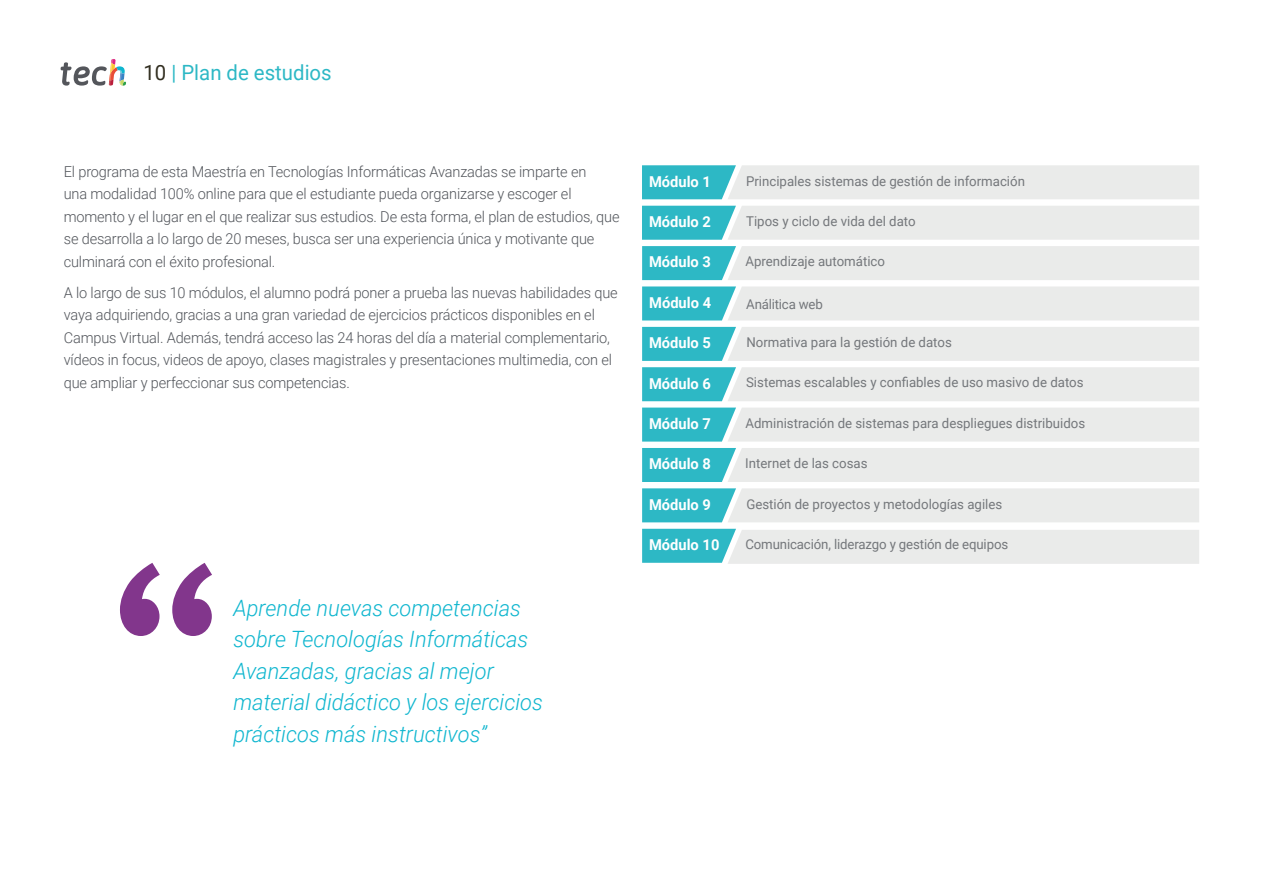
<style>
.page{position:relative;width:1263px;height:893px;background:#fff}
.page>*{position:absolute;margin:0;border:0;box-sizing:border-box;transform-origin:0 0}
.t1{font:italic 300 22.5px/31.5px "Roboto";color:#0fb6cf}
.t2{font:21px "Roboto";color:#2db8c5}
.t3{font:300 15px/22.5px "Roboto";letter-spacing:-.01em;color:#52555b}
.t4{font:700 15px "Roboto";color:#fff}
.t5{font:13.5px "Roboto";color:#74777b}
.s1{color:#312e20}
</style>
<div class="page">
<svg style="left:61px;top:59px;width:65px;height:27px"></svg>
<svg style="left:120px;top:563px;width:92px;height:73px"></svg>
<svg style="left:642px;top:165px;width:557px;height:34px;background:#cde3e4"></svg>
<svg style="left:642px;top:206px;width:557px;height:34px;background:#cde3e4"></svg>
<svg style="left:642px;top:246px;width:557px;height:34px;background:#cce3e4"></svg>
<svg style="left:642px;top:286px;width:557px;height:34px;background:#cde3e4"></svg>
<svg style="left:642px;top:327px;width:557px;height:34px;background:#cce3e4"></svg>
<svg style="left:642px;top:367px;width:557px;height:34px;background:#cde3e4"></svg>
<svg style="left:642px;top:408px;width:557px;height:34px;background:#cde3e4"></svg>
<svg style="left:642px;top:488px;width:557px;height:34px;background:#cde3e4"></svg>
<svg style="left:642px;top:529px;width:557px;height:35px;background:#cee4e5"></svg>
<svg style="left:642px;top:448px;width:557px;height:34px;background:#cce3e4"></svg>
<h2 class="t2" style="left:144px;top:57px;width:190px"><span class="s1">10</span> | Plan de estudios</h2>
<p class="t3" style="left:64px;top:159px;width:557px">El programa de esta Maestría en Tecnologías Informáticas Avanzadas se imparte en<br>una modalidad 100% online para que el estudiante pueda organizarse y escoger el momento y el lugar en el que realizar sus estudios. De esta forma, el plan de estudios, que se desarrolla a lo largo de 20 meses, busca ser una experiencia única y motivante que culminará con el éxito profesional.</p>
<p class="t3" style="left:64px;top:280px;width:555px">A lo largo de sus 10 módulos, el alumno podrá poner a prueba las nuevas habilidades que vaya adquiriendo, gracias a una gran variedad de ejercicios prácticos disponibles en el Campus Virtual. Además, tendrá acceso las 24 horas del día a material complementario, vídeos in focus, videos de apoyo, clases magistrales y presentaciones multimedia, con el que ampliar y perfeccionar sus competencias.</p>
<h1 class="t1" style="left:233px;top:591px;width:311px">Aprende nuevas competencias sobre Tecnologías Informáticas<br>Avanzadas, gracias al mejor material didáctico y los ejercicios prácticos más instructivos”</h1>
<p class="t4" style="left:649px;top:171px;width:63px">Módulo 1</p>
<p class="t5" style="left:746px;top:171px;width:280px">Principales sistemas de gestión de información</p>
<p class="t4" style="left:649px;top:211px;width:63px">Módulo 2</p>
<p class="t5" style="left:746px;top:212px;width:171px">Tipos y ciclo de vida del dato</p>
<p class="t4" style="left:649px;top:252px;width:63px">Módulo 3</p>
<p class="t5" style="left:745px;top:252px;width:141px">Aprendizaje automático</p>
<p class="t4" style="left:649px;top:292px;width:63px">Módulo 4</p>
<p class="t5" style="left:746px;top:294px;width:78px">Análitica web</p>
<p class="t4" style="left:649px;top:332px;width:63px">Módulo 5</p>
<p class="t5" style="left:746px;top:333px;width:207px">Normativa para la gestión de datos</p>
<p class="t4" style="left:649px;top:373px;width:63px">Módulo 6</p>
<p class="t5" style="left:746px;top:373px;width:339px">Sistemas escalables y confiables de uso masivo de datos</p>
<p class="t4" style="left:649px;top:413px;width:63px">Módulo 7</p>
<p class="t5" style="left:745px;top:414px;width:341px">Administración de sistemas para despliegues distribuidos</p>
<p class="t4" style="left:649px;top:453px;width:63px">Módulo 8</p>
<p class="t5" style="left:745px;top:454px;width:124px">Internet de las cosas</p>
<p class="t4" style="left:649px;top:494px;width:63px">Módulo 9</p>
<p class="t5" style="left:746px;top:494px;width:257px">Gestión de proyectos y metodologías agiles</p>
<p class="t4" style="left:649px;top:534px;width:72px">Módulo 10</p>
<p class="t5" style="left:745px;top:535px;width:264px">Comunicación, liderazgo y gestión de equipos</p>
</div>
